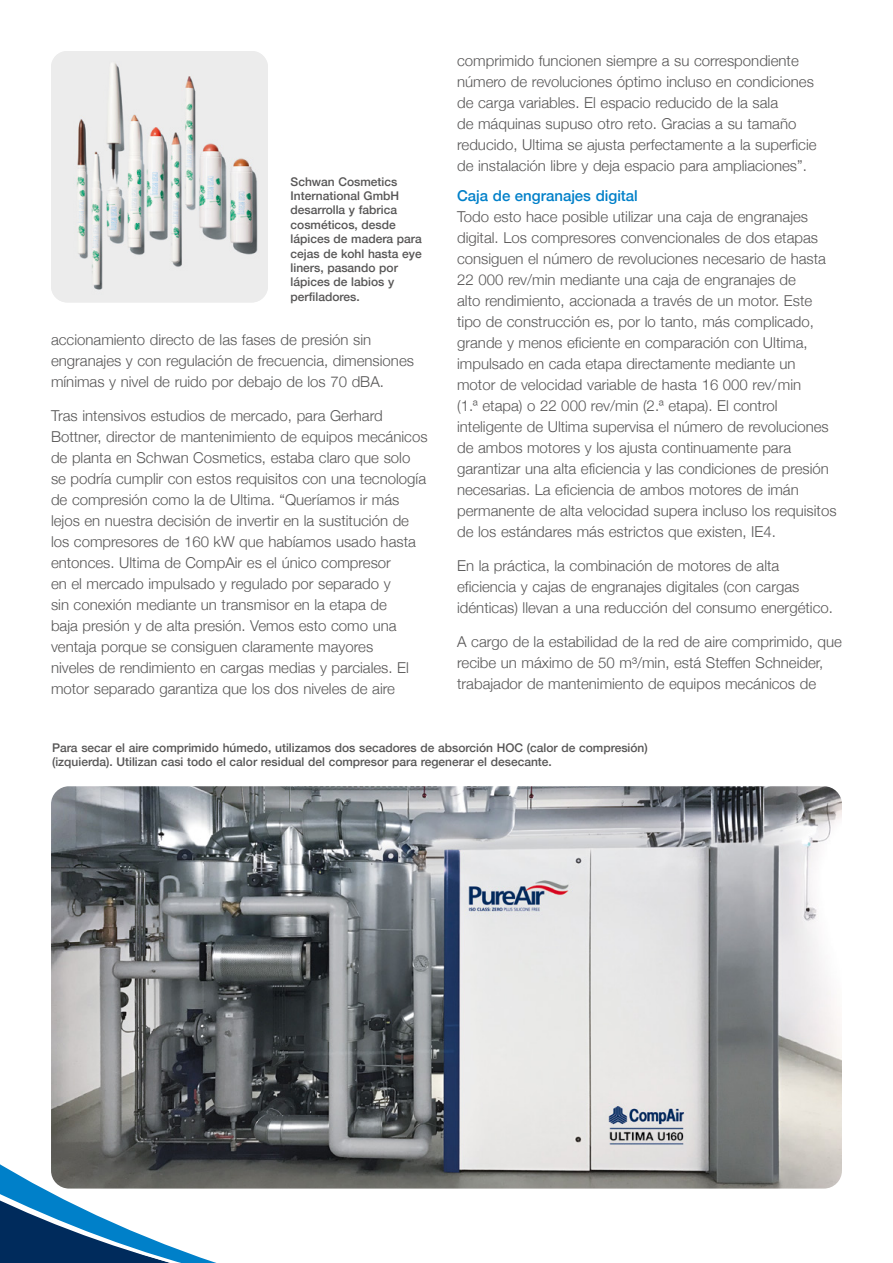
<style>
.page{position:relative;width:893px;height:1263px;background:#fff}
.page>*{position:absolute;margin:0;border:0;box-sizing:border-box;transform-origin:0 0}
.t1{font:300 15px/21px "Helvetica Neue";color:#575656}
.t2{font:500 15px "Helvetica Neue";color:#0080c9}
.t3{font:500 12px/14.4px "Helvetica Neue";color:#575656}
</style>
<div class="page">
<img style="left:51px;top:786px;width:791px;height:402px">
<img style="left:51px;top:51px;width:217px;height:251px">
<svg style="left:0;top:1156px;width:256px;height:107px"></svg>
<p class="t3" style="left:291px;top:173px;width:133px">Schwan Cosmetics<br>International GmbH desarrolla y fabrica cosméticos, desde lápices de madera para cejas de kohl hasta eye liners, pasando por lápices de labios y perfiladores.</p>
<p class="t1" style="left:51px;top:328px;width:364px">accionamiento directo de las fases de presión sin engranajes y con regulación de frecuencia, dimensiones mínimas y nivel de ruido por debajo de los 70 dBA.</p>
<p class="t1" style="left:51px;top:404px;width:378px">Tras intensivos estudios de mercado, para Gerhard Bottner, director de mantenimiento de equipos mecánicos de planta en Schwan Cosmetics, estaba claro que solo se podría cumplir con estos requisitos con una tecnología de compresión como la de Ultima. “Queríamos ir más lejos en nuestra decisión de invertir en la sustitución de los compresores de 160 kW que habíamos usado hasta entonces. Ultima de CompAir es el único compresor<br>en el mercado impulsado y regulado por separado y<br>sin conexión mediante un transmisor en la etapa de<br>baja presión y de alta presión. Vemos esto como una ventaja porque se consiguen claramente mayores<br>niveles de rendimiento en cargas medias y parciales. El motor separado garantiza que los dos niveles de aire</p>
<p class="t1" style="left:457px;top:49px;width:361px">comprimido funcionen siempre a su correspondiente número de revoluciones óptimo incluso en condiciones de carga variables. El espacio reducido de la sala<br>de máquinas supuso otro reto. Gracias a su tamaño reducido, Ultima se ajusta perfectamente a la superficie de instalación libre y deja espacio para ampliaciones”.</p>
<p class="t2" style="left:457px;top:184px;width:182px">Caja de engranajes digital</p>
<p class="t1" style="left:457px;top:205px;width:381px">Todo esto hace posible utilizar una caja de engranajes digital. Los compresores convencionales de dos etapas consiguen el número de revoluciones necesario de hasta 22 000 rev/min mediante una caja de engranajes de<br>alto rendimiento, accionada a través de un motor. Este tipo de construcción es, por lo tanto, más complicado, grande y menos eficiente en comparación con Ultima, impulsado en cada etapa directamente mediante un motor de velocidad variable de hasta 16 000 rev/min<br>(1.ª etapa) o 22 000 rev/min (2.ª etapa). El control inteligente de Ultima supervisa el número de revoluciones de ambos motores y los ajusta continuamente para garantizar una alta eficiencia y las condiciones de presión necesarias. La eficiencia de ambos motores de imán permanente de alta velocidad supera incluso los requisitos de los estándares más estrictos que existen, IE4.</p>
<p class="t1" style="left:457px;top:554px;width:377px">En la práctica, la combinación de motores de alta eficiencia y cajas de engranajes digitales (con cargas idénticas) llevan a una reducción del consumo energético.</p>
<p class="t1" style="left:457px;top:630px;width:386px">A cargo de la estabilidad de la red de aire comprimido, que recibe un máximo de 50 m³/min, está Steffen Schneider, trabajador de mantenimiento de equipos mecánicos de</p>
<p class="t3" style="left:52px;top:739px;width:597px">Para secar el aire comprimido húmedo, utilizamos dos secadores de absorción HOC (calor de compresión) (izquierda). Utilizan casi todo el calor residual del compresor para regenerar el desecante.</p>
</div>
